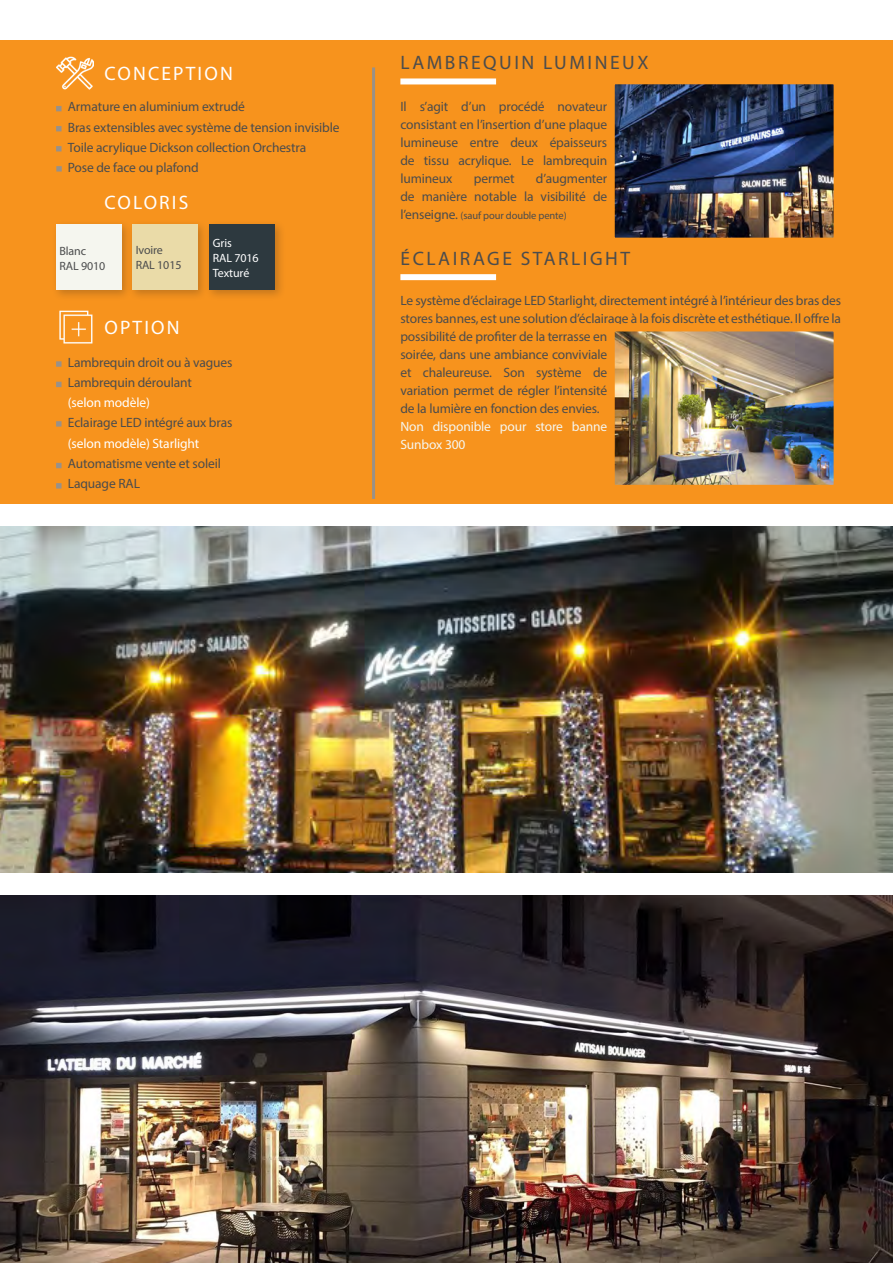
<style>
.page{position:relative;width:893px;height:1263px;background:#fff}
.page>*{position:absolute;margin:0;border:0;box-sizing:border-box;transform-origin:0 0}
.t1{font:19.5px "Myriad Pro";letter-spacing:.13em;color:#4b4c4d}
.t2{font:19.5px "Myriad Pro";letter-spacing:.11em;color:#fff}
.t3{font:13.5px/18px "Myriad Pro";letter-spacing:-.01em;color:#4b4c4d}
.t4{font:13.5px/18px "Myriad Pro";letter-spacing:-.01em;color:#f5f6ef}
.t5{font:13.5px "Myriad Pro";letter-spacing:-.01em;color:#fff}
.t6{font:12px "Myriad Pro";letter-spacing:-.01em;color:#4b4c4d}
.t7{font:12px "Myriad Pro";letter-spacing:-.01em;color:#fff}
.t8{font:10.5px "Myriad Pro";letter-spacing:-.01em;color:#4b4c4d}
.s1{font-size:13.5px}
</style>
<div class="page">
<div style="left:0;top:40px;width:893px;height:464px;background:#f7931d"></div>
<div style="left:51px;top:219px;width:81px;height:82px;background:#231f20;opacity:.25"></div>
<div style="left:56px;top:225px;width:65px;height:65px;background:#f5f6ef"></div>
<div style="left:127px;top:219px;width:82px;height:82px;background:#231f20;opacity:.25"></div>
<div style="left:132px;top:225px;width:66px;height:65px;background:#eadba8"></div>
<div style="left:205px;top:219px;width:81px;height:82px;background:#231f20;opacity:.25"></div>
<div style="left:210px;top:225px;width:65px;height:65px;background:#2d393f"></div>
<svg style="left:56px;top:106px;width:6px;height:5px"></svg>
<svg style="left:56px;top:126px;width:6px;height:5px"></svg>
<svg style="left:56px;top:146px;width:6px;height:5px"></svg>
<svg style="left:56px;top:166px;width:6px;height:6px"></svg>
<img style="left:56px;top:56px;width:37px;height:34px">
<svg style="left:56px;top:463px;width:6px;height:5px"></svg>
<svg style="left:56px;top:483px;width:6px;height:5px"></svg>
<svg style="left:56px;top:361px;width:6px;height:6px"></svg>
<svg style="left:56px;top:382px;width:6px;height:5px"></svg>
<svg style="left:56px;top:421px;width:6px;height:6px"></svg>
<img style="left:59px;top:310px;width:34px;height:34px">
<hr style="left:372px;top:67px;width:3px;height:432px;background:#989189">
<img style="left:616px;top:333px;width:216px;height:150px">
<div style="left:607px;top:324px;width:234px;height:168px;border:8px solid #f7931d"></div>
<div style="left:400px;top:274px;width:96px;height:6px;background:#fff"></div>
<div style="left:400px;top:78px;width:96px;height:6px;background:#fff"></div>
<img style="left:616px;top:86px;width:216px;height:150px">
<div style="left:607px;top:77px;width:234px;height:168px;border:8px solid #f7931d"></div>
<img style="left:0;top:895px;width:893px;height:368px">
<img style="left:0;top:526px;width:893px;height:347px">
<p class="t2" style="left:104px;top:61px;width:130px">CONCEPTION</p>
<p class="t3" style="left:68px;top:98px;width:179px">Armature en aluminium extrudé</p>
<p class="t3" style="left:68px;top:118px;width:273px">Bras extensibles avec système de tension invisible</p>
<p class="t3" style="left:68px;top:138px;width:240px">Toile acrylique Dickson collection Orchestra</p>
<p class="t3" style="left:68px;top:158px;width:132px">Pose de face ou plafond</p>
<p class="t2" style="left:104px;top:190px;width:85px">COLORIS</p>
<p class="t6" style="left:60px;top:244px;width:28px">Blanc</p>
<p class="t6" style="left:60px;top:259px;width:47px">RAL 9010</p>
<p class="t6" style="left:136px;top:243px;width:29px">Ivoire</p>
<p class="t6" style="left:136px;top:258px;width:47px">RAL 1015</p>
<p class="t7" style="left:213px;top:235px;width:20px">Gris</p>
<p class="t7" style="left:213px;top:250px;width:47px">RAL 7016</p>
<p class="t7" style="left:213px;top:265px;width:38px">Texturé</p>
<p class="t2" style="left:104px;top:315px;width:77px">OPTION</p>
<p class="t3" style="left:68px;top:353px;width:166px">Lambrequin droit ou à vagues</p>
<p class="t3" style="left:68px;top:373px;width:125px">Lambrequin déroulant</p>
<p class="t5" style="left:68px;top:394px;width:83px">(selon modèle)</p>
<p class="t3" style="left:68px;top:413px;width:166px">Eclairage LED intégré aux bras</p>
<p class="t5" style="left:68px;top:435px;width:133px">(selon modèle) Starlight</p>
<p class="t3" style="left:68px;top:454px;width:155px">Automatisme vente et soleil</p>
<p class="t3" style="left:68px;top:474px;width:74px">Laquage RAL</p>
<p class="t1" style="left:401px;top:51px;width:249px">LAMBREQUIN LUMINEUX</p>
<p class="t3" style="left:400px;top:97px;width:208px;text-align:justify">Il s’agit d’un procédé novateur consistant en l’insertion d’une plaque lumineuse entre deux épaisseurs de tissu acrylique. Le lambrequin lumineux</p>
<p class="t3" style="left:400px;top:169px;width:208px;text-align:right">d’augmenter<br>de manière notable la visibilité de</p>
<p class="t8" style="left:400px;top:209px;width:168px"><span class="s1">l’enseigne.</span> (sauf pour double pente)</p>
<p class="t3" style="left:474px;top:169px;width:42px">permet</p>
<p class="t1" style="left:401px;top:246px;width:231px">ÉCLAIRAGE STARLIGHT</p>
<p class="t3" style="left:400px;top:292px;width:442px">Le système d’éclairage LED Starlight, directement intégré à l’intérieur des bras des stores bannes, est une solution d’éclairage à la fois discrète et esthétique. Il offre la possibilité de profiter de la terrasse en<br>soirée, dans une ambiance conviviale<br>et chaleureuse. Son système de<br>variation permet de régler l’intensité<br>de la lumière en fonction des envies.</p>
<p class="t4" style="left:400px;top:418px;width:208px">Non disponible pour store banne<br>Sunbox 300</p>
</div>
